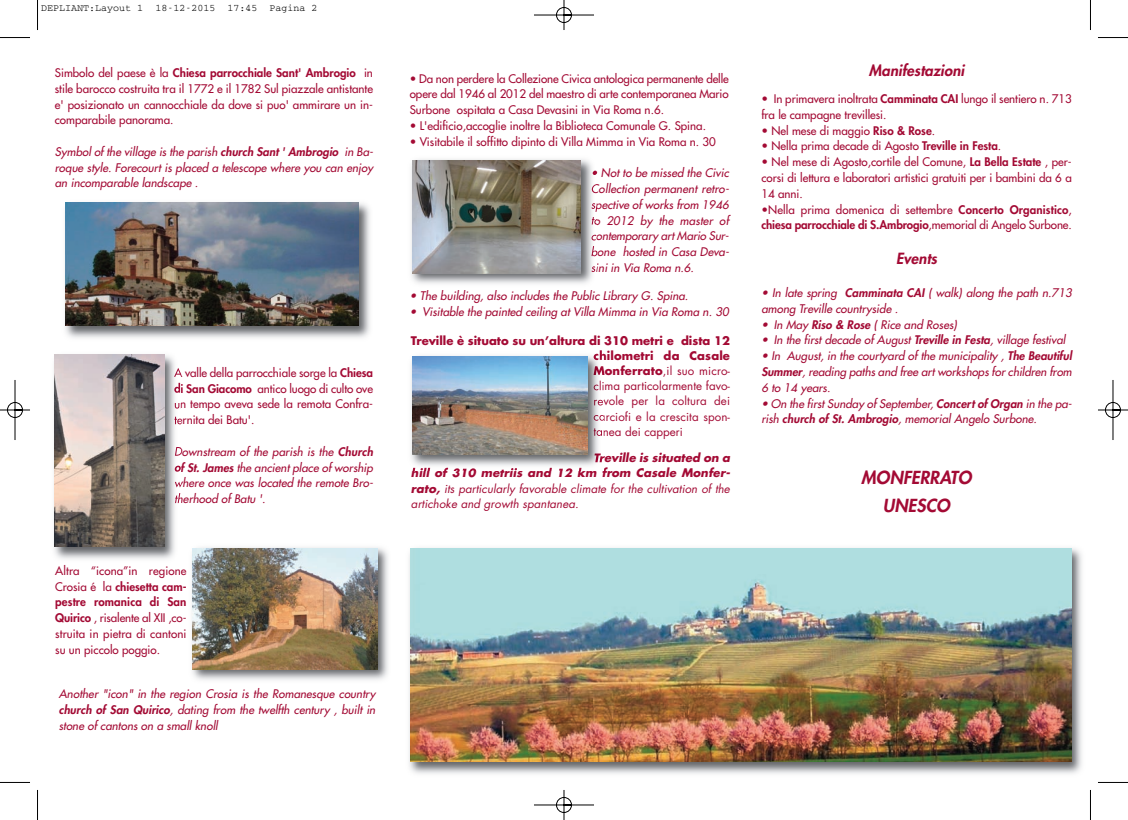
<style>
.page{position:relative;width:1128px;height:820px;background:#fff}
.page>*{position:absolute;margin:0;border:0;box-sizing:border-box;transform-origin:0 0}
.t1{font:italic 800 17.5px/27.5px "Futura";letter-spacing:.005em;color:#a30a34;text-align:center}
.t2{font:italic 800 15px "Futura";letter-spacing:.005em;color:#a30a34}
.t3{font:11.5px/15.8px "Futura";color:#a30a34;text-align:justify}
.t4{font:italic 11.5px/15.8px "Futura";letter-spacing:.005em;color:#a30a34;text-align:justify}
.t5{font:11.5px/15.1px "Futura";letter-spacing:.01em;color:#a30a34;text-align:justify}
.t6{font:italic 11.5px/15.1px "Futura";letter-spacing:.005em;color:#a30a34;text-align:justify}
.t7{font:10px "Courier";color:#000}
.s1{font-weight:800}
.s2{font-weight:700}
</style>
<div class="page">
<img style="left:0;top:0;width:1127px;height:819px">
<p class="t7" style="left:41px;top:5px;width:278px">DEPLIANT:Layout 1 18-12-2015 17:45 Pagina 2</p>
<p class="t3" style="left:55px;top:66px;width:319px">Simbolo del paese è la <span class="s1">Chiesa parrocchiale Sant' Ambrogio</span> in stile barocco costruita tra il 1772 e il 1782 Sul piazzale antistante e' posizionato un cannocchiale da dove si puo' ammirare un in&shy;comparabile panorama.</p>
<p class="t4" style="left:55px;top:144px;width:319px">Symbol of the village is the parish <span class="s1">church Sant ' Ambrogio</span> in Ba&shy;roque style. Forecourt is placed a telescope where you can enjoy an incomparable landscape .</p>
<p class="t3" style="left:174px;top:365px;width:200px">A valle della parrocchiale sorge la <span class="s1">Chiesa di San Giacomo</span> antico luogo di culto ove un tempo aveva sede la remota Confra&shy;ternita dei Batu'.</p>
<p class="t4" style="left:174px;top:444px;width:200px">Downstream of the parish is the <span class="s1">Church of St. James</span> the ancient place of worship where once was located the remote Bro&shy;therhood of Batu '.</p>
<p class="t3" style="left:55px;top:563px;width:133px">Altra “icona”in regione Crosia é la <span class="s1">chiesetta cam&shy;pestre romanica di San Quirico</span> , risalente al XII ,co&shy;struita in pietra di cantoni su un piccolo poggio.</p>
<p class="t4" style="left:59px;top:686px;width:318px">Another "icon" in the region Crosia is the Romanesque country <span class="s1">church of San Quirico</span>, dating from the twelfth century , built in stone of cantons on a small knoll</p>
<p class="t3" style="left:410px;top:71px;width:320px">• Da non perdere la Collezione Civica antologica permanente delle opere dal 1946 al 2012 del maestro di arte contemporanea Mario Surbone ospitata a Casa Devasini in Via Roma n.6.</p>
<p class="t3" style="left:410px;top:118px;width:298px">• L'edificio,accoglie inoltre la Biblioteca Comunale G. Spina.</p>
<p class="t3" style="left:410px;top:134px;width:307px">• Visitabile il soffitto dipinto di Villa Mimma in Via Roma n. 30</p>
<p class="t4" style="left:591px;top:166px;width:139px">• Not to be missed the Civic Collection permanent retro&shy;spective of works from 1946 to 2012 by the master of contemporary art Mario Sur&shy;bone hosted in Casa Deva&shy;sini in Via Roma n.6.</p>
<p class="t4" style="left:410px;top:288px;width:280px">• The building, also includes the Public Library G. Spina.</p>
<p class="t4" style="left:410px;top:304px;width:320px">• Visitable the painted ceiling at Villa Mimma in Via Roma n. 30</p>
<p class="t5" style="left:593px;top:334px;width:138px;text-indent:-182px"><span class="s2">Treville è situato su un’altura di 310 metri e dista 12 chilometri da Casale Monferrato</span>,il suo micro&shy;clima particolarmente favo&shy;revole per la coltura dei carciofi e la crescita spon&shy;tanea dei capperi</p>
<p class="t6" style="left:411px;top:451px;width:320px;text-indent:182px"><span class="s2">Treville is situated on a hill of 310 metriis and 12 km from Casale Monfer&shy;rato,</span> its particularly favorable climate for the cultivation of the artichoke and growth spantanea.</p>
<h2 class="t2" style="left:868px;top:63px;width:97px">Manifestazioni</h2>
<p class="t3" style="left:761px;top:92px;width:312px">• In primavera inoltrata <span class="s1">Camminata CAI</span> lungo il sentiero n. 713 fra le campagne trevillesi.</p>
<p class="t3" style="left:761px;top:123px;width:175px">• Nel mese di maggio <span class="s1">Riso &amp; Rose</span>.</p>
<p class="t3" style="left:761px;top:139px;width:241px">• Nella prima decade di Agosto <span class="s1">Treville in Festa</span>.</p>
<p class="t3" style="left:761px;top:155px;width:312px">• Nel mese di Agosto,cortile del Comune, <span class="s1">La Bella Estate</span> , per&shy;corsi di lettura e laboratori artistici gratuiti per i bambini da 6 a 14 anni.</p>
<p class="t3" style="left:761px;top:202px;width:312px">•Nella prima domenica di settembre <span class="s1">Concerto Organistico</span>, <span class="s1">chiesa parrocchiale di S.Ambrogio</span>,memorial di Angelo Surbone.</p>
<h2 class="t2" style="left:896px;top:251px;width:42px">Events</h2>
<p class="t4" style="left:761px;top:285px;width:312px">• In late spring <span class="s1">Camminata CAI</span> ( walk) along the path n.713 among Treville countryside .</p>
<p class="t4" style="left:761px;top:317px;width:197px">• In May <span class="s1">Riso &amp; Rose</span> ( Rice and Roses)</p>
<p class="t4" style="left:761px;top:333px;width:305px">• In the first decade of August <span class="s1">Treville in Festa</span>, village festival</p>
<p class="t4" style="left:761px;top:349px;width:312px">• In August, in the courtyard of the municipality , <span class="s1">The Beautiful Summer</span>, reading paths and free art workshops for children from 6 to 14 years.</p>
<p class="t4" style="left:761px;top:396px;width:312px">• On the first Sunday of September, <span class="s1">Concert of Organ</span> in the pa&shy;rish <span class="s1">church of St. Ambrogio</span>, memorial Angelo Surbone.</p>
<h1 class="t1" style="left:861px;top:465px;width:112px">MONFERRATO<br>UNESCO</h1>
</div>
